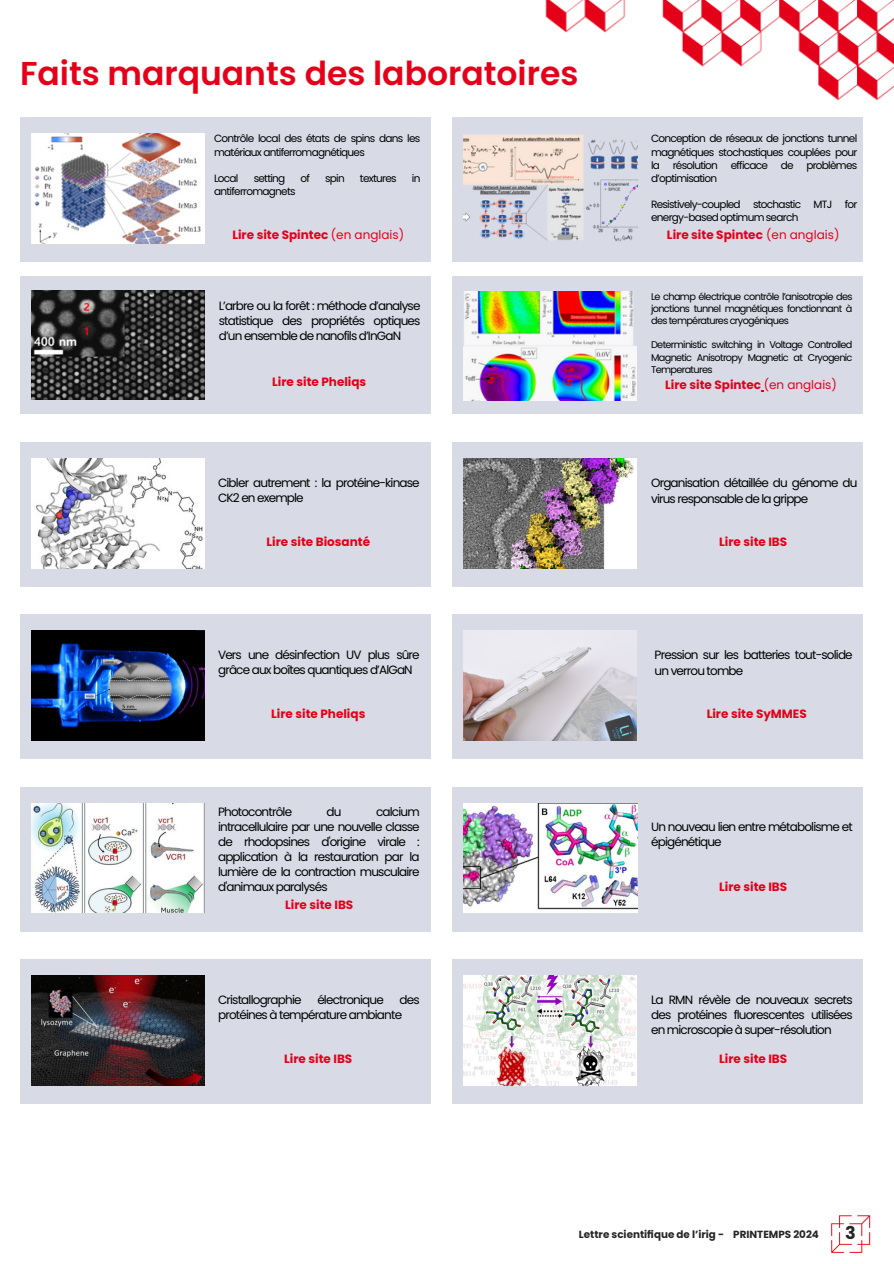
<style>
.page{position:relative;width:894px;height:1264px;background:#fff}
.page>*{position:absolute;margin:0;border:0;box-sizing:border-box;transform-origin:0 0}
.t1{font:600 33px "Poppins";color:#e50019}
.t2{font:700 17.55px "Poppins";color:#262626}
.t3{font:12px/15px "Poppins";letter-spacing:-.07em;color:#000}
.t4{font:700 12px "Poppins";color:#e50019}
.t5{font:10.5px/13.2px "Poppins";letter-spacing:-.07em;color:#000}
.t6{font:700 10.35px "Poppins";color:#262626}
.t7{font:9.75px/12.1px "Poppins";letter-spacing:-.07em;color:#000;text-align:justify}
.s1{font-weight:400}
</style>
<div class="page">
<img style="left:545px;top:0;width:348px;height:101px">
<img style="left:831px;top:1215px;width:40px;height:38px">
<div style="left:20px;top:276px;width:410px;height:138px;background:#d8dbe6"></div>
<div style="left:452px;top:276px;width:410px;height:138px;background:#d8dbe6"></div>
<img style="left:31px;top:290px;width:173px;height:110px">
<img style="left:464px;top:291px;width:172px;height:110px">
<div style="left:20px;top:117px;width:410px;height:145px;background:#d8dbe6"></div>
<div style="left:452px;top:117px;width:410px;height:145px;background:#d8dbe6"></div>
<img style="left:31px;top:133px;width:173px;height:110px">
<img style="left:464px;top:134px;width:173px;height:108px">
<div style="left:20px;top:442px;width:410px;height:144px;background:#d8dbe6"></div>
<div style="left:452px;top:442px;width:410px;height:144px;background:#d8dbe6"></div>
<img style="left:31px;top:458px;width:173px;height:110px">
<img style="left:464px;top:458px;width:172px;height:110px">
<div style="left:20px;top:614px;width:410px;height:145px;background:#d8dbe6"></div>
<div style="left:452px;top:614px;width:410px;height:145px;background:#d8dbe6"></div>
<img style="left:31px;top:630px;width:173px;height:110px">
<img style="left:464px;top:630px;width:172px;height:110px">
<div style="left:20px;top:787px;width:410px;height:144px;background:#d8dbe6"></div>
<div style="left:452px;top:787px;width:410px;height:144px;background:#d8dbe6"></div>
<img style="left:31px;top:803px;width:173px;height:109px">
<img style="left:464px;top:803px;width:173px;height:109px">
<div style="left:20px;top:959px;width:410px;height:144px;background:#d8dbe6"></div>
<div style="left:452px;top:959px;width:410px;height:144px;background:#d8dbe6"></div>
<img style="left:31px;top:975px;width:173px;height:110px">
<img style="left:464px;top:975px;width:172px;height:110px">
<h1 class="t1" style="left:20px;top:51px;width:559px">Faits marquants des laboratoires</h1>
<p class="t5" style="left:214px;top:132px;width:208px">Contrôle local des états de spins dans les matériaux antiferromagnétiques</p>
<p class="t5" style="left:214px;top:171px;width:26px">Local</p>
<p class="t5" style="left:253px;top:171px;width:33px">setting</p>
<p class="t5" style="left:300px;top:171px;width:11px">of</p>
<p class="t5" style="left:325px;top:171px;width:21px">spin</p>
<p class="t5" style="left:360px;top:171px;width:38px">textures</p>
<p class="t5" style="left:411px;top:171px;width:10px">in</p>
<p class="t5" style="left:214px;top:185px;width:83px">antiferromagnets</p>
<p class="t4" style="left:232px;top:227px;width:173px">Lire site Spintec <span class="s1">(en anglais)</span></p>
<p class="t3" style="left:219px;top:298px;width:203px;text-align:justify">L’arbre ou la forêt : méthode d’analyse statistique des propriétés optiques d’un ensemble de nanofils d’InGaN</p>
<p class="t4" style="left:272px;top:373px;width:96px">Lire site Pheliqs</p>
<p class="t3" style="left:218px;top:475px;width:203px">Cibler autrement : la protéine-kinase<br>CK2 en exemple</p>
<p class="t4" style="left:266px;top:533px;width:105px">Lire site Biosanté</p>
<p class="t3" style="left:218px;top:647px;width:203px">Vers une désinfection UV plus sûre grâce aux boîtes quantiques d’AlGaN</p>
<p class="t4" style="left:271px;top:705px;width:96px">Lire site Pheliqs</p>
<p class="t3" style="left:218px;top:804px;width:203px;text-align:justify;text-indent:158px">calcium intracellulaire par une nouvelle classe de rhodopsines d'origine virale : application à la restauration par la lumière de la contraction musculaire d'animaux paralysés</p>
<p class="t4" style="left:285px;top:896px;width:70px">Lire site IBS</p>
<p class="t3" style="left:218px;top:804px;width:75px">Photocontrôle</p>
<p class="t3" style="left:326px;top:804px;width:16px">du</p>
<p class="t3" style="left:218px;top:992px;width:85px">Cristallographie</p>
<p class="t3" style="left:317px;top:992px;width:68px">électronique</p>
<p class="t3" style="left:218px;top:992px;width:203px;text-indent:181px">des protéines à température ambiante</p>
<p class="t4" style="left:284px;top:1050px;width:70px">Lire site IBS</p>
<p class="t5" style="left:651px;top:132px;width:208px;text-align:justify">Conception de réseaux de jonctions tunnel magnétiques stochastiques couplées pour la résolution efficace de problèmes d’optimisation</p>
<p class="t5" style="left:651px;top:198px;width:208px">Resistively-coupled stochastic MTJ for energy-based optimum search</p>
<p class="t4" style="left:666px;top:227px;width:174px">Lire site Spintec <span class="s1">(en anglais)</span></p>
<p class="t7" style="left:651px;top:290px;width:203px">Le champ électrique contrôle l’anisotropie des jonctions tunnel magnétiques fonctionnant à des températures cryogéniques</p>
<p class="t7" style="left:651px;top:339px;width:203px">Deterministic switching in Voltage Controlled Magnetic Anisotropy Magnetic at Cryogenic Temperatures</p>
<p class="t4" style="left:665px;top:376px;width:173px">Lire site Spintec <span class="s1">(en anglais)</span></p>
<p class="t3" style="left:651px;top:475px;width:208px;line-height:15.8px">Organisation détaillée du génome du virus responsable de la grippe</p>
<p class="t4" style="left:719px;top:533px;width:70px">Lire site IBS</p>
<p class="t3" style="left:654px;top:647px;width:199px;line-height:15.8px">Pression sur les batteries tout-solide un verrou tombe</p>
<p class="t4" style="left:706px;top:705px;width:102px">Lire site SyMMES</p>
<p class="t3" style="left:651px;top:819px;width:203px">Un nouveau lien entre métabolisme et épigénétique</p>
<p class="t4" style="left:719px;top:878px;width:70px">Lire site IBS</p>
<p class="t3" style="left:651px;top:992px;width:203px;text-align:justify">La RMN révèle de nouveaux secrets des protéines fluorescentes utilisées en microscopie à super-résolution</p>
<p class="t4" style="left:719px;top:1050px;width:70px">Lire site IBS</p>
<p class="t6" style="left:579px;top:1227px;width:241px">Lettre scientifique de l’irig - PRINTEMPS 2024</p>
<h2 class="t2" style="left:844px;top:1220px;width:12px">3</h2>
</div>
